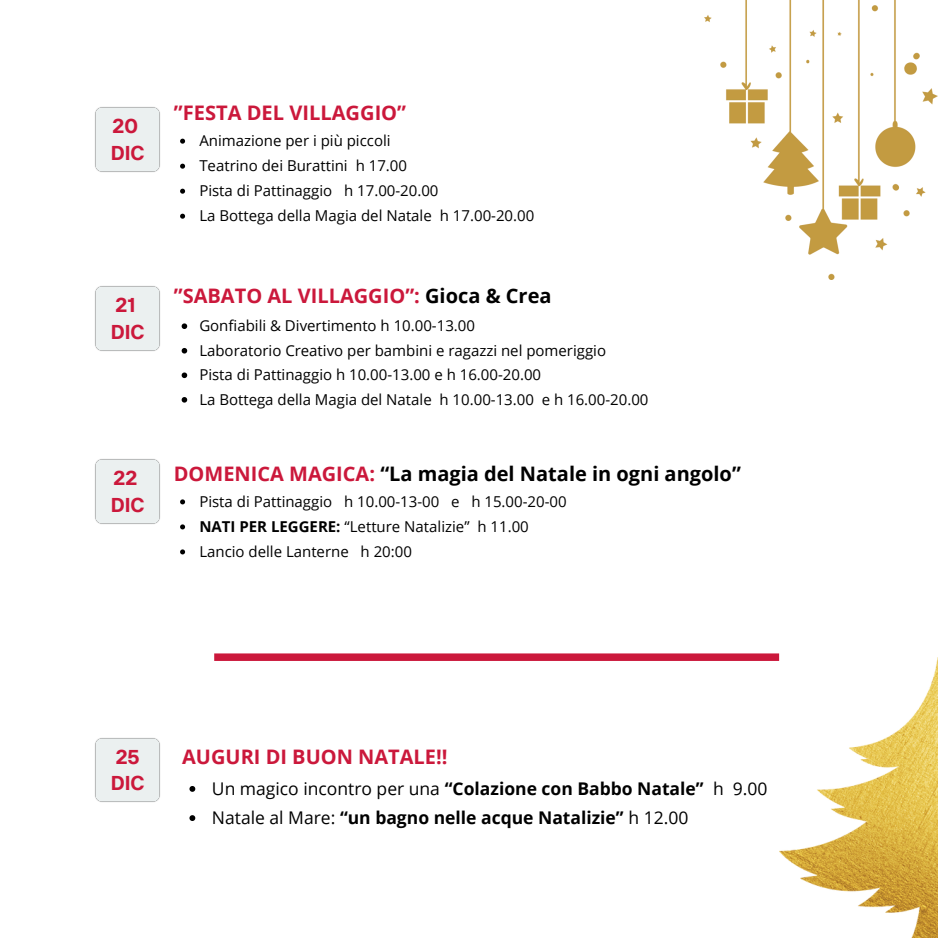
<style>
.page{position:relative;width:938px;height:938px;background:#fff}
.page>*{position:absolute;margin:0;border:0;box-sizing:border-box;transform-origin:0 0}
.t1{font:700 20px "Open Sans";color:#cb183b}
.t2{font:700 20px "Open Sans";color:#000}
.t3{font:700 20px/26.8px "TT Interphases";color:#cb183b}
.t4{font:700 17.5px "Open Sans";color:#000}
.t5{font:17.5px "Open Sans";color:#000}
.t6{font:15px "Open Sans";color:#000}
.s1{color:#000}
.s2{color:#cb183b}
.s3{font-weight:700}
.s4{font-weight:400}
</style>
<div class="page">
<div style="left:95px;top:107px;width:65px;height:65px;background:#ebf0f0"></div>
<svg style="left:180px;top:139px;width:5px;height:5px"></svg>
<svg style="left:180px;top:164px;width:5px;height:5px"></svg>
<svg style="left:180px;top:189px;width:5px;height:5px"></svg>
<svg style="left:180px;top:214px;width:5px;height:5px"></svg>
<div style="left:95px;top:286px;width:65px;height:65px;background:#ebf0f0"></div>
<svg style="left:182px;top:323px;width:5px;height:6px"></svg>
<svg style="left:182px;top:348px;width:5px;height:5px"></svg>
<svg style="left:182px;top:372px;width:5px;height:6px"></svg>
<svg style="left:182px;top:397px;width:5px;height:5px"></svg>
<div style="left:95px;top:459px;width:65px;height:65px;background:#ebf0f0"></div>
<svg style="left:180px;top:499px;width:5px;height:5px"></svg>
<svg style="left:180px;top:524px;width:5px;height:5px"></svg>
<svg style="left:180px;top:549px;width:5px;height:5px"></svg>
<div style="left:214px;top:653px;width:565px;height:8px;background:#cb183b"></div>
<div style="left:95px;top:738px;width:65px;height:64px;background:#ebf0f0"></div>
<svg style="left:189px;top:786px;width:6px;height:5px"></svg>
<svg style="left:189px;top:815px;width:6px;height:6px"></svg>
<img style="left:704px;top:0;width:233px;height:279px">
<img style="left:779px;top:657px;width:159px;height:280px">
<h1 class="t3" style="left:111px;top:112px;width:35px">20<br>DIC</h1>
<p class="t3" style="left:111px;top:291px;width:35px">21<br>DIC</p>
<p class="t1" style="left:174px;top:98px;width:234px">”FESTA DEL VILLAGGIO”</p>
<h1 class="t6" style="left:199px;top:130px;width:193px">Animazione per i più piccoli</h1>
<p class="t6" style="left:199px;top:155px;width:209px">Teatrino dei Burattini h 17.00</p>
<h1 class="t6" style="left:199px;top:180px;width:241px">Pista di Pattinaggio h 17.00-20.00</h1>
<p class="t6" style="left:199px;top:205px;width:336px">La Bottega della Magia del Natale h 17.00-20.00</p>
<p class="t1" style="left:174px;top:282px;width:379px">”SABATO AL VILLAGGIO”: <span class="s1">Gioca &amp; Crea</span></p>
<p class="t6" style="left:199px;top:315px;width:277px">Gonfiabili &amp; Divertimento h 10.00-13.00</p>
<p class="t6" style="left:199px;top:340px;width:408px">Laboratorio Creativo per bambini e ragazzi nel pomeriggio</p>
<p class="t6" style="left:199px;top:364px;width:343px">Pista di Pattinaggio h 10.00-13.00 e h 16.00-20.00</p>
<p class="t6" style="left:199px;top:389px;width:450px">La Bottega della Magia del Natale h 10.00-13.00 e h 16.00-20.00</p>
<p class="t3" style="left:111px;top:464px;width:35px">22<br>DIC</p>
<p class="t2" style="left:174px;top:459px;width:568px"><span class="s2">DOMENICA MAGICA:</span> “La magia del Natale in ogni angolo”</p>
<h2 class="t6" style="left:199px;top:491px;width:369px">Pista di Pattinaggio h 10.00-13-00 e h 15.00-20-00</h2>
<p class="t6" style="left:199px;top:516px;width:331px"><span class="s3">NATI PER LEGGERE:</span> “Letture Natalizie” h 11.00</p>
<p class="t6" style="left:199px;top:541px;width:214px">Lancio delle Lanterne h 20:00</p>
<p class="t3" style="left:111px;top:742px;width:35px">25<br>DIC</p>
<h1 class="t1" style="left:182px;top:742px;width:267px">AUGURI DI BUON NATALE!!</h1>
<p class="t4" style="left:212px;top:776px;width:513px"><span class="s4">Un magico incontro per una</span> “Colazione con Babbo Natale” <span class="s4">h</span></p>
<h1 class="t5" style="left:733px;top:776px;width:36px">9.00</h1>
<h1 class="t4" style="left:212px;top:805px;width:478px"><span class="s4">Natale al Mare:</span> “un bagno nelle acque Natalizie” <span class="s4">h 12.00</span></h1>
</div>
